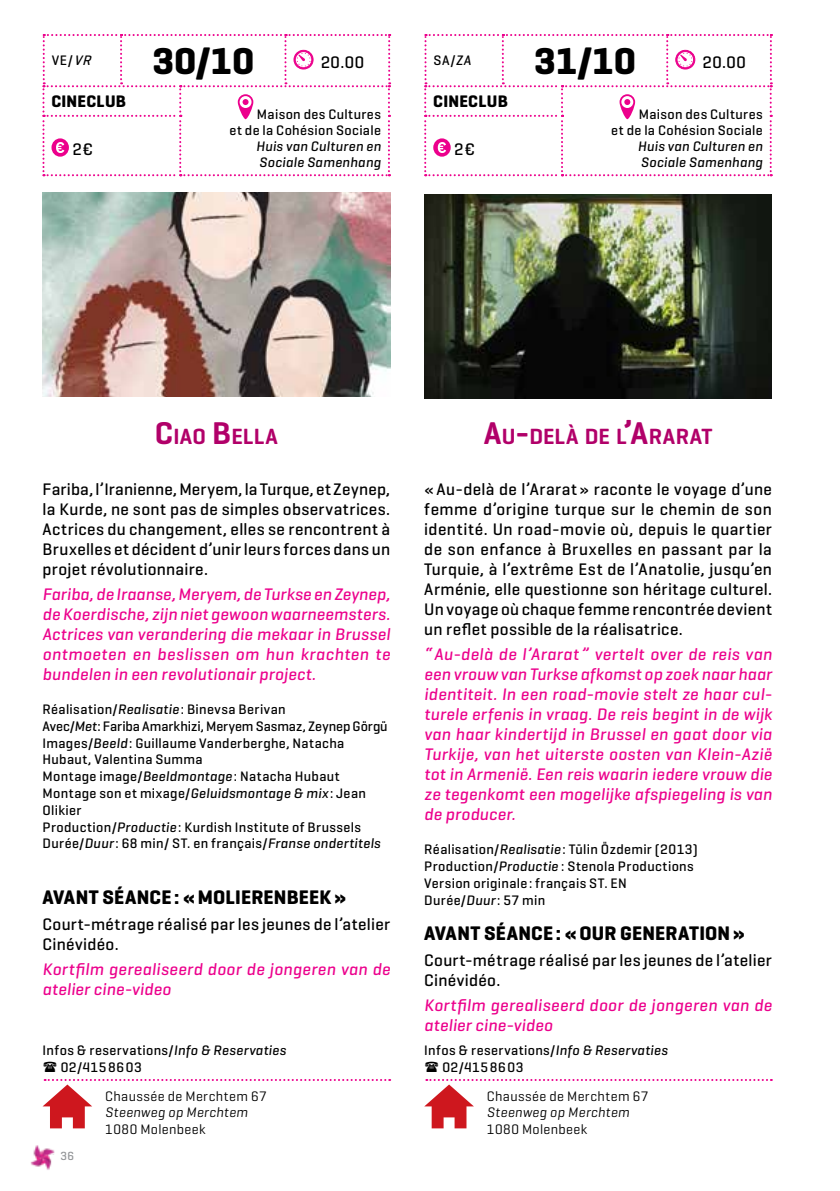
<style>
.page{position:relative;width:840px;height:1191px;background:#fff}
.page>*{position:absolute;margin:0;border:0;box-sizing:border-box;transform-origin:0 0}
.t1{font:700 38px "Geogrotesque";letter-spacing:.005em;color:#000}
.t2{font:600 22.4px "Geogrotesque";letter-spacing:.01em;color:#b10069}
.t3{font:700 20px "Geogrotesque";color:#000}
.t4{font:italic 500 17px/20px "Geogrotesque";letter-spacing:.02em;color:#ec008c;text-align:justify}
.t5{font:500 17px/20px "Geogrotesque";letter-spacing:.015em;color:#000;text-align:justify}
.t6{font:700 17px "Geogrotesque";letter-spacing:.02em;color:#000}
.t7{font:500 14px/16.8px "Geogrotesque";letter-spacing:.025em;color:#000}
.t8{font:14px "Geogrotesque";letter-spacing:.025em;color:#000}
.t9{font:italic 500 14px/16px "Geogrotesque";letter-spacing:.02em;color:#000}
.t10{font:italic 14px "Geogrotesque";letter-spacing:.025em;color:#000}
.t11{font:500 12px "Geogrotesque";color:#939598}
.s1{font-style:italic}
.s2{font-size:32px}
</style>
<div class="page">
<img style="left:30px;top:1145px;width:25px;height:25px">
<img style="left:43px;top:192px;width:347px;height:204px">
<img style="left:424px;top:194px;width:347px;height:204px">
<svg style="left:43px;top:1079px;width:347px;height:49px"></svg>
<svg style="left:424px;top:1079px;width:347px;height:49px"></svg>
<svg style="left:42px;top:34px;width:348px;height:142px"></svg>
<svg style="left:424px;top:34px;width:347px;height:142px"></svg>
<p class="t7" style="left:52px;top:51px;width:45px">VE/<span class="s1">VR</span></p>
<h1 class="t1" style="left:152px;top:37px;width:103px">30/10</h1>
<p class="t5" style="left:320px;top:51px;width:45px">20.00</p>
<p class="t7" style="left:433px;top:51px;width:39px">SA/<span class="s1">ZA</span></p>
<h1 class="t1" style="left:534px;top:37px;width:103px">31/10</h1>
<p class="t5" style="left:702px;top:51px;width:45px">20.00</p>
<p class="t6" style="left:51px;top:91px;width:76px">CINECLUB</p>
<p class="t7" style="left:229px;top:106px;width:153px;line-height:16px;text-align:right">Maison des Cultures<br>et de la Cohésion Sociale</p>
<p class="t9" style="left:256px;top:138px;width:126px">Huis van Culturen en<br>Sociale Samenhang</p>
<p class="t6" style="left:433px;top:91px;width:76px">CINECLUB</p>
<p class="t7" style="left:611px;top:106px;width:153px;line-height:16px;text-align:right">Maison des Cultures<br>et de la Cohésion Sociale</p>
<p class="t9" style="left:637px;top:138px;width:126px">Huis van Culturen en<br>Sociale Samenhang</p>
<p class="t5" style="left:72px;top:138px;width:22px">2€</p>
<p class="t5" style="left:454px;top:138px;width:22px">2€</p>
<h2 class="t2" style="left:155px;top:422px;width:124px"><span class="s2">C</span>IAO <span class="s2">B</span>ELLA</h2>
<h2 class="t2" style="left:483px;top:422px;width:230px"><span class="s2">A</span>U<span class="s2">-</span>DELÀ DE L<span class="s2">’A</span>RARAT</h2>
<p class="t5" style="left:43px;top:478px;width:349px">Fariba, l’Iranienne, Meryem, la Turque, et Zeynep, la Kurde, ne sont pas de simples observatrices.<br>Actrices du changement, elles se rencontrent à Bruxelles et décident d’unir leurs forces dans un projet révolutionnaire.</p>
<p class="t4" style="left:43px;top:584px;width:349px">Fariba, de Iraanse, Meryem, de Turkse en Zeynep, de Koerdische, zijn niet gewoon waarneemsters.<br>Actrices van verandering die mekaar in Brussel ontmoeten en beslissen om hun krachten te bundelen in een revolutionair project.</p>
<p class="t7" style="left:43px;top:700px;width:346px">Réalisation/<span class="s1">Realisatie</span>: Binevsa Berivan<br>Avec/<span class="s1">Met</span>: Fariba Amarkhizi, Meryem Sasmaz, Zeynep Görgü Images/<span class="s1">Beeld</span>: Guillaume Vanderberghe, Natacha Hubaut, Valentina Summa<br>Montage image/<span class="s1">Beeldmontage</span>: Natacha Hubaut Montage son et mixage/<span class="s1">Geluidsmontage &amp; mix</span>: Jean Olikier<br>Production/<span class="s1">Productie</span>: Kurdish Institute of Brussels Durée/<span class="s1">Duur</span>: 68 min/ ST. en français/<span class="s1">Franse ondertitels</span></p>
<p class="t5" style="left:424px;top:478px;width:349px">«Au-delà de l’Ararat» raconte le voyage d’une femme d’origine turque sur le chemin de son identité. Un road-movie où, depuis le quartier de son enfance à Bruxelles en passant par la Turquie, à l’extrême Est de l’Anatolie, jusqu’en Arménie, elle questionne son héritage culturel.<br>Un voyage où chaque femme rencontrée devient un reflet possible de la réalisatrice.</p>
<p class="t4" style="left:424px;top:644px;width:349px">“ Au-delà de l’Ararat ” vertelt over de reis van een vrouw van Turkse afkomst op zoek naar haar identiteit. In een road-movie stelt ze haar cul&shy;turele erfenis in vraag. De reis begint in de wijk van haar kindertijd in Brussel en gaat door via Turkije, van het uiterste oosten van Klein-Azië tot in Armenië. Een reis waarin iedere vrouw die ze tegenkomt een mogelijke afspiegeling is van de producer.</p>
<p class="t7" style="left:424px;top:840px;width:275px">Réalisation/<span class="s1">Realisatie</span>: Tülin Özdemir (2013)<br>Production/<span class="s1">Productie</span> : Stenola Productions Version originale: français ST. EN Durée/<span class="s1">Duur</span>: 57 min</p>
<h3 class="t3" style="left:43px;top:884px;width:23px">AVANT</h3>
<h3 class="t3" style="left:102px;top:884px;width:11px">SÉANCE</h3>
<h3 class="t3" style="left:174px;top:884px;width:50px">: «MOLIERENBEEK</h3>
<h3 class="t3" style="left:334px;top:884px;width:14px">»</h3>
<p class="t5" style="left:43px;top:913px;width:349px">Court-métrage réalisé par les jeunes de l’atelier<br>Cinévidéo.</p>
<p class="t4" style="left:43px;top:959px;width:349px">Kortfilm gerealiseerd door de jongeren van de atelier cine-video</p>
<h3 class="t3" style="left:424px;top:920px;width:23px">AVANT</h3>
<h3 class="t3" style="left:484px;top:920px;width:11px">SÉANCE</h3>
<h3 class="t3" style="left:555px;top:920px;width:32px">: « OUR</h3>
<h3 class="t3" style="left:619px;top:920px;width:11px">GENERATION</h3>
<h3 class="t3" style="left:732px;top:920px;width:14px">»</h3>
<p class="t5" style="left:424px;top:949px;width:349px">Court-métrage réalisé par les jeunes de l’atelier<br>Cinévidéo.</p>
<p class="t4" style="left:424px;top:995px;width:349px">Kortfilm gerealiseerd door de jongeren van de atelier cine-video</p>
<p class="t7" style="left:61px;top:1041px;width:227px;text-indent:-18px">Infos &amp; reservations/<span class="s1">Info &amp; Reservaties<br></span>02/4158603</p>
<p class="t7" style="left:442px;top:1041px;width:227px;text-indent:-18px">Infos &amp; reservations/<span class="s1">Info &amp; Reservaties<br></span>02/4158603</p>
<p class="t11" style="left:60px;top:1148px;width:15px">36</p>
<p class="t8" style="left:105px;top:1087px;width:163px">Chaussée de Merchtem 67</p>
<p class="t10" style="left:105px;top:1104px;width:144px">Steenweg op Merchtem</p>
<p class="t8" style="left:105px;top:1120px;width:102px">1080 Molenbeek</p>
<p class="t8" style="left:486px;top:1087px;width:163px">Chaussée de Merchtem 67</p>
<p class="t10" style="left:486px;top:1104px;width:144px">Steenweg op Merchtem</p>
<p class="t8" style="left:486px;top:1120px;width:102px">1080 Molenbeek</p>
</div>
